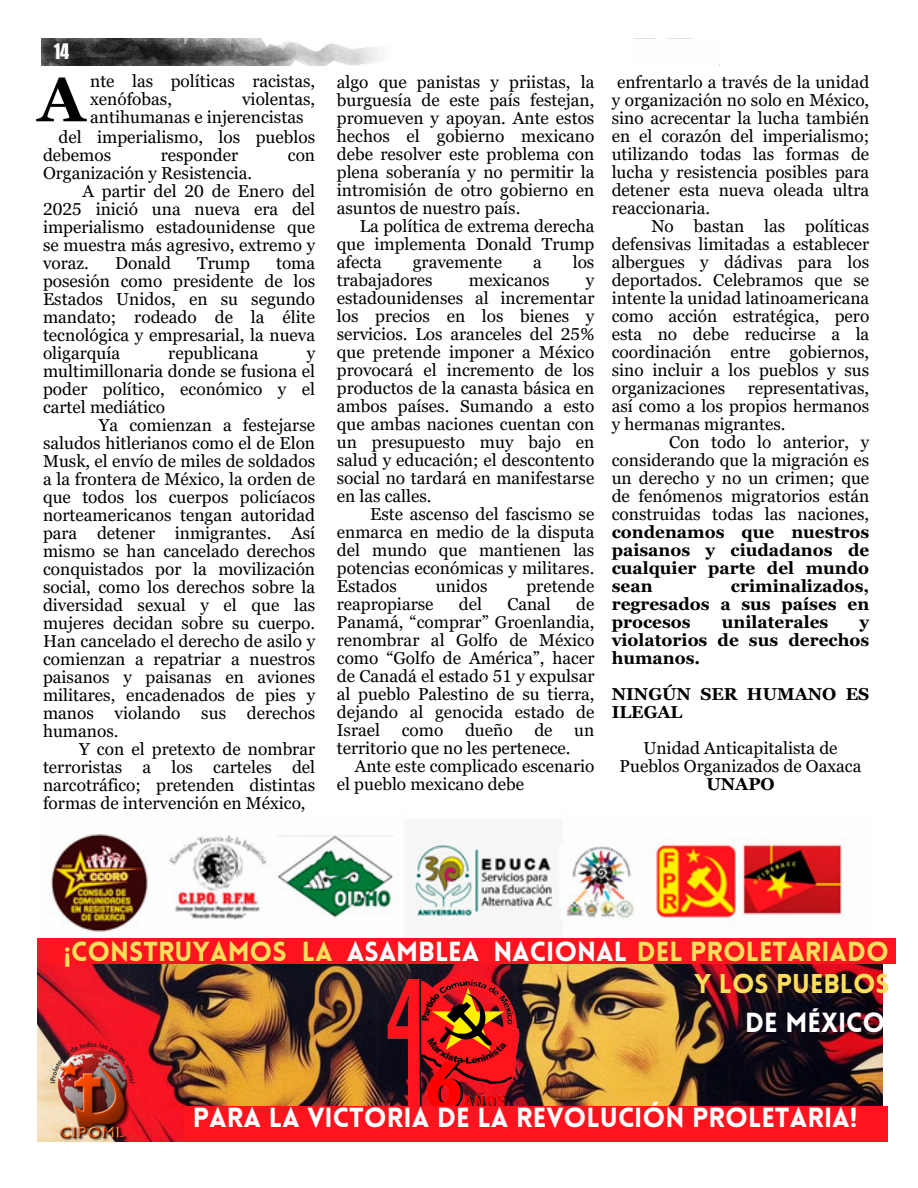
<style>
.page{position:relative;width:918px;height:1188px;background:#fff}
.page>*{position:absolute;margin:0;border:0;box-sizing:border-box;transform-origin:0 0}
.t1{font:700 62.25px "Georgia Pro";color:#000}
.t2{font:900 27px "Lovelo";color:#fff}
.t3{font:900 27px "Lovelo";color:#ffde59}
.t4{font:900 26.85px "Lovelo";color:#ffde59}
.t5{font:900 26.55px "Lovelo";color:#ffde59}
.t6{font:18.3px "Anton";color:#fff}
.t7{font:17.25px/18px "Georgia Pro";color:#000;text-align:justify}
.t8{font:700 17.25px/18px "Georgia Pro";color:#000;text-align:justify}
.s1{font-weight:700}
.s2{color:#fff}
</style>
<div class="page">
<img style="left:42px;top:39px;width:339px;height:27px">
<img style="left:51px;top:834px;width:792px;height:98px">
<img style="left:38px;top:938px;width:845px;height:204px">
<img style="left:385px;top:964px;width:138px;height:178px">
<img style="left:41px;top:1041px;width:105px;height:100px">
<div style="left:49px;top:938px;width:847px;height:26px;background:#fe141e"></div>
<div style="left:184px;top:1106px;width:704px;height:35px;background:#fe141e"></div>
<p class="t6" style="left:54px;top:38px;width:17px">14</p>
<p class="t7" style="left:90px;top:72px;width:226px">nte las políticas racistas, xenófobas,</p>
<p class="t1" style="left:38px;top:64px;width:49px">A</p>
<p class="t7" style="left:242px;top:90px;width:75px">violentas,</p>
<p class="t7" style="left:90px;top:108px;width:215px">antihumanas e injerencistas</p>
<p class="t7" style="left:43px;top:128px;width:274px;text-indent:16px">del imperialismo, los pueblos debemos</p>
<p class="t7" style="left:161px;top:146px;width:79px">responder</p>
<p class="t7" style="left:288px;top:146px;width:29px">con</p>
<p class="t7" style="left:43px;top:164px;width:211px">Organización y Resistencia.</p>
<p class="t7" style="left:43px;top:182px;width:274px;text-indent:39px">A partir del 20 de Enero del 2025 inició una nueva era del imperialismo estadounidense que se muestra más agresivo, extremo y voraz.</p>
<p class="t7" style="left:115px;top:254px;width:57px">Donald</p>
<p class="t7" style="left:197px;top:254px;width:54px">Trump</p>
<p class="t7" style="left:43px;top:254px;width:274px;text-indent:233px">toma posesión como presidente de los Estados Unidos, en su segundo mandato; rodeado de la élite tecnológica y empresarial, la nueva oligarquía</p>
<p class="t7" style="left:168px;top:344px;width:92px">republicana</p>
<p class="t7" style="left:43px;top:344px;width:274px;text-indent:264px">y multimillonaria donde se fusiona el poder político, económico y el cartel mediático</p>
<p class="t7" style="left:43px;top:416px;width:274px;text-indent:56px">Ya comienzan a festejarse saludos hitlerianos como el de Elon Musk, el envío de miles de soldados a la frontera de México, la orden de que todos los cuerpos policíacos norteamericanos tengan autoridad para detener inmigrantes. Así mismo se han cancelado derechos conquistados por la movilización social, como los derechos sobre la diversidad sexual y el que las mujeres decidan sobre su cuerpo.<br>Han cancelado el derecho de asilo y comienzan a repatriar a nuestros paisanos y paisanas en aviones militares, encadenados de pies y manos violando sus derechos humanos.</p>
<p class="t7" style="left:43px;top:740px;width:274px;text-indent:36px">Y con el pretexto de nombrar terroristas a los carteles del narcotráfico; pretenden distintas formas de intervención en México,</p>
<p class="t7" style="left:337px;top:73px;width:259px">algo que panistas y priistas, la burguesía de este país festejan, promueven y apoyan. Ante estos hechos el gobierno mexicano debe resolver este problema con plena soberanía y no permitir la intromisión de otro gobierno en asuntos de nuestro país.</p>
<p class="t7" style="left:337px;top:217px;width:259px;text-indent:23px">La política de extrema derecha que implementa Donald Trump afecta</p>
<p class="t7" style="left:413px;top:253px;width:91px">gravemente</p>
<p class="t7" style="left:533px;top:253px;width:10px">a</p>
<p class="t7" style="left:573px;top:253px;width:23px">los</p>
<p class="t7" style="left:337px;top:271px;width:97px">trabajadores</p>
<p class="t7" style="left:469px;top:271px;width:82px">mexicanos</p>
<p class="t7" style="left:337px;top:271px;width:259px;text-indent:249px">y estadounidenses al incrementar los precios en los bienes y servicios. Los aranceles del 25% que pretende imponer a México provocará el incremento de los productos de la canasta básica en ambos países. Sumando a esto que ambas naciones cuentan con un presupuesto muy bajo en salud y educación; el descontento social no tardará en manifestarse en las calles.</p>
<p class="t7" style="left:337px;top:505px;width:259px;text-indent:33px">Este ascenso del fascismo se enmarca en medio de la disputa del mundo que mantienen las potencias económicas y militares.<br>Estados</p>
<p class="t7" style="left:436px;top:577px;width:53px">unidos</p>
<p class="t7" style="left:526px;top:577px;width:69px">pretende</p>
<p class="t7" style="left:337px;top:595px;width:98px">reapropiarse</p>
<p class="t7" style="left:459px;top:595px;width:25px">del</p>
<p class="t7" style="left:507px;top:595px;width:45px">Canal</p>
<p class="t7" style="left:337px;top:595px;width:259px;text-indent:239px">de Panamá, “comprar” Groenlandia, renombrar al Golfo de México como “Golfo de América”, hacer de Canadá el estado 51 y expulsar al pueblo Palestino de su tierra, dejando al genocida estado de Israel</p>
<p class="t7" style="left:402px;top:721px;width:43px">como</p>
<p class="t7" style="left:465px;top:721px;width:49px">dueño</p>
<p class="t7" style="left:534px;top:721px;width:20px">de</p>
<p class="t7" style="left:574px;top:721px;width:22px">un</p>
<p class="t7" style="left:337px;top:739px;width:235px">territorio que no les pertenece.</p>
<p class="t7" style="left:337px;top:757px;width:259px;text-indent:18px">Ante este complicado escenario el pueblo mexicano debe</p>
<h3 class="t7" style="left:612px;top:73px;width:259px;text-indent:5px">enfrentarlo a través de la unidad y organización no solo en México, sino acrecentar la lucha también en el corazón del imperialismo; utilizando todas las formas de lucha y resistencia posibles para detener esta nueva oleada ultra reaccionaria.</h3>
<p class="t7" style="left:612px;top:217px;width:259px;text-indent:40px">No bastan las políticas defensivas limitadas a establecer albergues y dádivas para los deportados. Celebramos que se intente la unidad latinoamericana como acción estratégica, pero esta no debe reducirse a la coordinación entre gobiernos, sino incluir a los pueblos y sus organizaciones</p>
<p class="t7" style="left:612px;top:379px;width:259px;text-indent:136px">representativas, así como a los propios hermanos y hermanas migrantes.</p>
<p class="t7" style="left:612px;top:433px;width:259px;text-indent:58px">Con todo lo anterior, y considerando que la migración es un derecho y no un crimen; que de fenómenos migratorios están construidas todas las naciones, <span class="s1">condenamos que nuestros paisanos y ciudadanos de cualquier parte del mundo sean</span></p>
<p class="t8" style="left:612px;top:577px;width:259px;text-indent:119px">criminalizados, regresados a sus países en procesos</p>
<p class="t8" style="left:722px;top:613px;width:108px">unilaterales</p>
<p class="t8" style="left:612px;top:613px;width:259px;text-indent:248px">y violatorios de sus derechos humanos.</p>
<p class="t8" style="left:612px;top:685px;width:259px">NINGÚN SER HUMANO ES<br>ILEGAL</p>
<p class="t7" style="left:620px;top:739px;width:243px;text-align:center">Unidad Anticapitalista de<br>Pueblos Organizados de Oaxaca</p>
<p class="t8" style="left:706px;top:775px;width:70px">UNAPO</p>
<p class="t4" style="left:64px;top:940px;width:271px">¡CONSTRUYAMOS LA</p>
<p class="t2" style="left:347px;top:940px;width:134px">ASAMBLEA</p>
<p class="t3" style="left:493px;top:941px;width:397px"><span class="s2">NACIONAL</span> DEL PROLETARIADO</p>
<p class="t5" style="left:694px;top:973px;width:197px">Y LOS PUEBLOS</p>
<h2 class="t2" style="left:745px;top:1012px;width:149px">DE MÉXICO!</h2>
<h2 class="t2" style="left:193px;top:1107px;width:666px">PARA LA VICTORIA DE LA REVOLUCIÓN PROLETARIA!</h2>
</div>
